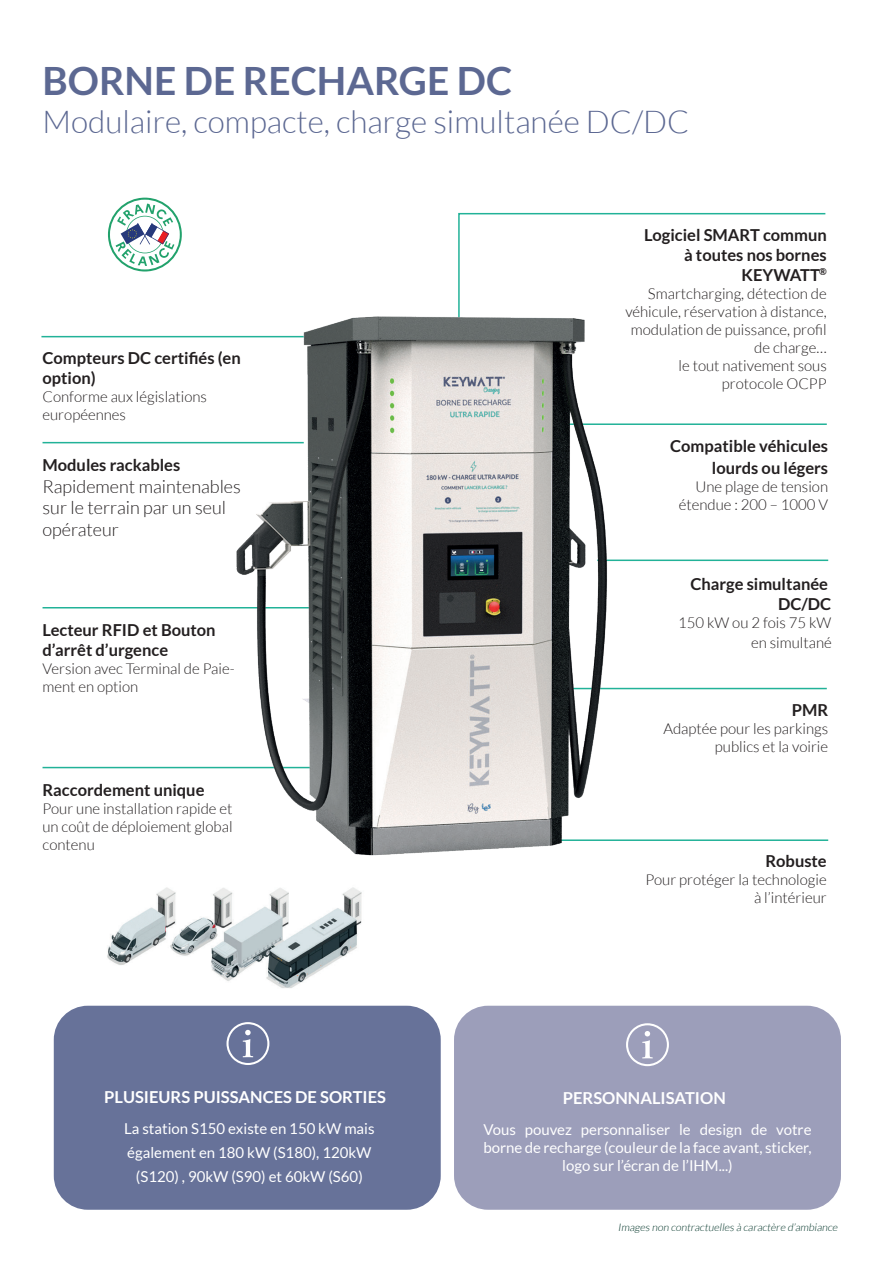
<style>
.page{position:relative;width:893px;height:1263px;background:#fff}
.page>*{position:absolute;margin:0;border:0;box-sizing:border-box;transform-origin:0 0}
.t1{font:700 39px "Lato";color:#5c6892}
.t2{font:300 31.5px "Lato";color:#5c6892}
.t3{font:300 18px/21.6px "Lato";color:#231f20}
.t4{font:700 16.5px/19.8px "Lato";color:#231f20;text-align:right}
.t5{font:700 16.5px "Lato";color:#fff}
.t6{font:300 15px/18px "Lato";color:#231f20;text-align:right}
.t7{font:15px/18px "Lato";color:#fff;text-align:center}
.t8{font:italic 300 10.5px "Lato";color:#003428}
</style>
<div class="page">
<img style="left:107px;top:887px;width:255px;height:101px">
<svg style="left:458px;top:212px;width:368px;height:101px"></svg>
<hr style="left:566px;top:423px;width:261px;height:2px;background:#22b298">
<hr style="left:468px;top:688px;width:359px;height:1px;background:#22b298">
<hr style="left:597px;top:559px;width:231px;height:2px;background:#22b298">
<hr style="left:525px;top:839px;width:303px;height:2px;background:#22b298">
<hr style="left:41px;top:336px;width:263px;height:1px;background:#22b298">
<hr style="left:43px;top:442px;width:261px;height:1px;background:#22b298">
<hr style="left:43px;top:607px;width:361px;height:1px;background:#22b298">
<hr style="left:43px;top:767px;width:322px;height:1px;background:#22b298">
<div style="left:454px;top:1006px;width:387px;height:204px;background:#9c9eba;border-radius:34px"></div>
<svg style="left:626px;top:1023px;width:43px;height:43px"></svg>
<img style="left:234px;top:313px;width:381px;height:543px">
<svg style="left:108px;top:198px;width:74px;height:73px"></svg>
<div style="left:54px;top:1006px;width:387px;height:204px;background:#677299;border-radius:34px"></div>
<svg style="left:226px;top:1022px;width:43px;height:43px"></svg>
<h1 class="t1" style="left:43px;top:60px;width:471px">BORNE DE RECHARGE DC</h1>
<h2 class="t2" style="left:43px;top:107px;width:648px">Modulaire, compacte, charge simultanée DC/DC</h2>
<p class="t4" style="left:43px;top:348px;width:200px;text-align:left">Compteurs DC certifiés (en option)</p>
<p class="t6" style="left:43px;top:388px;width:166px;text-align:left">Conforme aux législations européennes</p>
<p class="t4" style="left:43px;top:455px;width:139px">Modules rackables</p>
<p class="t3" style="left:43px;top:476px;width:200px">Rapidement maintenables sur le terrain par un seul opérateur</p>
<p class="t4" style="left:43px;top:620px;width:175px;text-align:left">Lecteur RFID et Bouton d’arrêt d’urgence</p>
<p class="t6" style="left:43px;top:660px;width:194px;text-align:left">Version avec Terminal de Paie&shy;ment en option</p>
<p class="t4" style="left:43px;top:781px;width:163px">Raccordement unique</p>
<p class="t6" style="left:43px;top:801px;width:192px;text-align:justify">Pour une installation rapide et un coût de déploiement global contenu</p>
<p class="t5" style="left:104px;top:1088px;width:283px">PLUSIEURS PUISSANCES DE SORTIES</p>
<p class="t7" style="left:124px;top:1117px;width:252px;line-height:24px">La station S150 existe en 150 kW mais également en 180 kW (S180), 120kW (S120) , 90kW (S90) et 60kW (S60)</p>
<p class="t4" style="left:644px;top:225px;width:184px">Logiciel SMART commun à toutes nos bornes<br>KEYWATT<sup>®</sup></p>
<p class="t6" style="left:625px;top:285px;width:203px">Smartcharging, détection de véhicule, réservation à distance, modulation de puissance, profil de charge…<br>le tout nativement sous protocole OCPP</p>
<p class="t4" style="left:670px;top:436px;width:159px;line-height:21.6px">Compatible véhicules lourds ou légers</p>
<p class="t6" style="left:679px;top:478px;width:151px">Une plage de tension étendue : 200 – 1000 V</p>
<p class="t4" style="left:690px;top:574px;width:142px">Charge simultanée<br>DC/DC</p>
<p class="t6" style="left:678px;top:613px;width:155px;line-height:20.2px">150 kW ou 2 fois 75 kW en simultané</p>
<p class="t4" style="left:792px;top:700px;width:38px">PMR</p>
<p class="t6" style="left:663px;top:720px;width:166px">Adaptée pour les parkings publics et la voirie</p>
<p class="t4" style="left:765px;top:852px;width:63px">Robuste</p>
<p class="t6" style="left:645px;top:872px;width:183px">Pour protéger la technologie à l’intérieur</p>
<p class="t5" style="left:563px;top:1089px;width:164px">PERSONNALISATION</p>
<p class="t7" style="left:483px;top:1121px;width:330px">Vous pouvez personnaliser le design de votre borne de recharge (couleur de la face avant, sticker, logo sur l’écran de l’IHM...)</p>
<p class="t8" style="left:618px;top:1222px;width:223px">Images non contractuelles à caractère d’ambiance</p>
</div>
